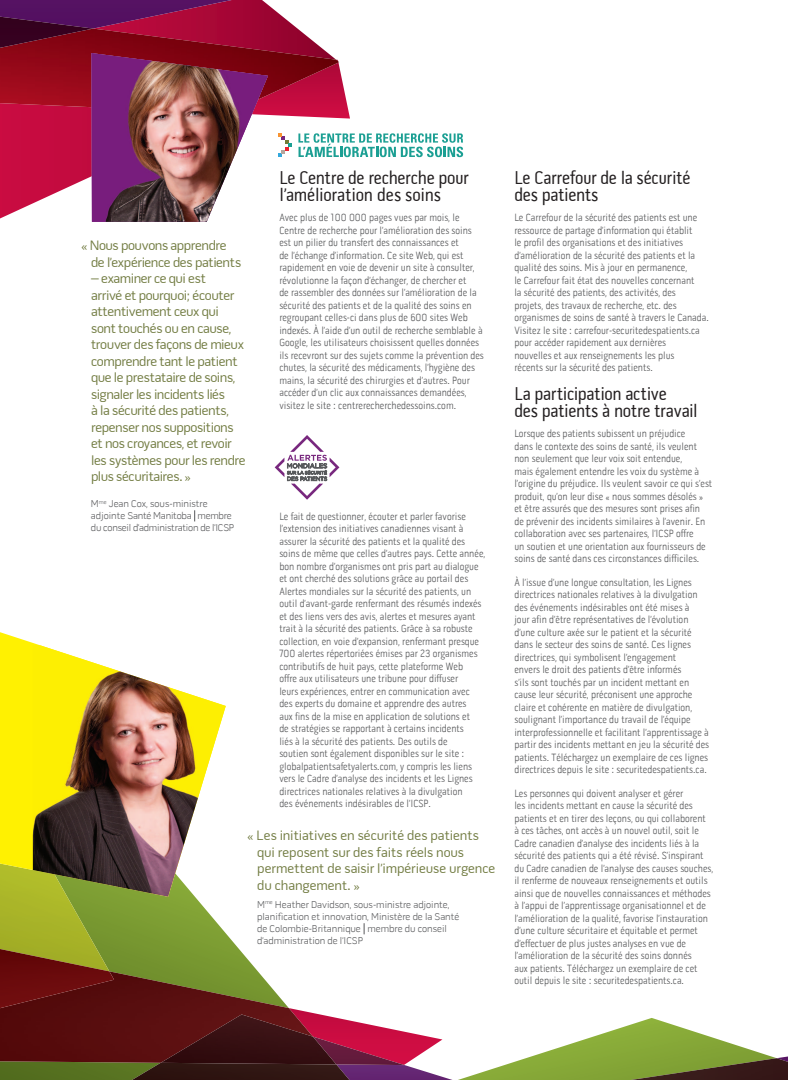
<style>
.page{position:relative;width:788px;height:1080px;background:#fff}
.page>*{position:absolute;margin:0;border:0;box-sizing:border-box;transform-origin:0 0}
.t1{font:18.75px/17.5px "Pill Gothic 300 mg";letter-spacing:-.01em;color:#231f20}
.t2{font:13.75px/16.5px "Pill Gothic 600 mg";letter-spacing:-.025em;color:#727c42}
.t3{font:13.75px/16.5px "Pill Gothic 600 mg";color:#727c42}
.t4{font:300 10.62px/12.5px "Pill Gothic 300 mg";color:#57585a}
.t5{font:300 10px/12px "Pill Gothic 600 mg";color:#57585a}
.t6{font:300 10px/12px "Pill Gothic 600 mg";letter-spacing:-.02em;color:#57585a}
</style>
<div class="page">
<div style="left:0;top:632px;width:39px;height:241px;background:#fff101"></div>
<img style="left:33px;top:645px;width:193px;height:228px">
<svg style="left:0;top:0;width:463px;height:222px"></svg>
<svg style="left:274px;top:435px;width:65px;height:65px"></svg>
<svg style="left:0;top:873px;width:788px;height:207px"></svg>
<p class="t2" style="left:91px;top:237px;width:151px;text-indent:-10px">« Nous pouvons apprendre de l’expérience des patients</p>
<p class="t2" style="left:91px;top:270px;width:156px">– examiner ce qui est<br>arrivé et pourquoi; écouter attentivement ceux qui sont touchés ou en cause, trouver des façons de mieux comprendre tant le patient que le prestataire de soins, signaler les incidents liés<br>à la sécurité des patients, repenser nos suppositions et nos croyances, et revoir les systèmes pour les rendre plus sécuritaires. »</p>
<p class="t6" style="left:91px;top:498px;width:145px">M<sup>me</sup> Jean Cox, sous-ministre adjointe Santé Manitoba membre du conseil d’administration de l’ICSP</p>
<h1 class="t1" style="left:279px;top:169px;width:191px">Le Centre de recherche pour l’amélioration des soins</h1>
<p class="t4" style="left:279px;top:211px;width:206px">Avec plus de 100 000 pages vues par mois, le Centre de recherche pour l’amélioration des soins est un pilier du transfert des connaissances et<br>de l’échange d’information. Ce site Web, qui est rapidement en voie de devenir un site à consulter, révolutionne la façon d’échanger, de chercher et<br>de rassembler des données sur l’amélioration de la sécurité des patients et de la qualité des soins en regroupant celles-ci dans plus de 600 sites Web indexés. À l’aide d’un outil de recherche semblable à Google, les utilisateurs choisissent quelles données ils recevront sur des sujets comme la prévention des chutes, la sécurité des médicaments, l’hygiène des mains, la sécurité des chirurgies et d’autres. Pour accéder d’un clic aux connaissances demandées, visitez le site : centrerecherchedessoins.com.</p>
<p class="t4" style="left:279px;top:510px;width:207px">Le fait de questionner, écouter et parler favorise l’extension des initiatives canadiennes visant à assurer la sécurité des patients et la qualité des soins de même que celles d’autres pays. Cette année, bon nombre d’organismes ont pris part au dialogue et ont cherché des solutions grâce au portail des Alertes mondiales sur la sécurité des patients, un outil d’avant-garde renfermant des résumés indexés et des liens vers des avis, alertes et mesures ayant trait à la sécurité des patients. Grâce à sa robuste collection, en voie d’expansion, renfermant presque 700 alertes répertoriées émises par 23 organismes contributifs de huit pays, cette plateforme Web<br>offre aux utilisateurs une tribune pour diffuser<br>leurs expériences, entrer en communication avec des experts du domaine et apprendre des autres<br>aux fins de la mise en application de solutions et<br>de stratégies se rapportant à certains incidents<br>liés à la sécurité des patients. Des outils de<br>soutien sont également disponibles sur le site : globalpatientsafetyalerts.com, y compris les liens vers le Cadre d’analyse des incidents et les Lignes directrices nationales relatives à la divulgation<br>des événements indésirables de l’ICSP.</p>
<p class="t3" style="left:257px;top:827px;width:239px;text-indent:-10px">« Les initiatives en sécurité des patients qui reposent sur des faits réels nous permettent de saisir l’impérieuse urgence du changement. »</p>
<p class="t5" style="left:257px;top:898px;width:204px">M<sup>me</sup> Heather Davidson, sous-ministre adjointe, planification et innovation, Ministère de la Santé de Colombie-Britannique membre du conseil d’administration de l’ICSP</p>
<h1 class="t1" style="left:514px;top:169px;width:177px">Le Carrefour de la sécurité des patients</h1>
<p class="t4" style="left:514px;top:211px;width:196px">Le Carrefour de la sécurité des patients est une ressource de partage d’information qui établit<br>le profil des organisations et des initiatives d’amélioration de la sécurité des patients et la qualité des soins. Mis à jour en permanence,<br>le Carrefour fait état des nouvelles concernant<br>la sécurité des patients, des activités, des<br>projets, des travaux de recherche, etc. des organismes de soins de santé à travers le Canada.<br>Visitez le site : carrefour-securitedespatients.ca pour accéder rapidement aux dernières<br>nouvelles et aux renseignements les plus<br>récents sur la sécurité des patients.</p>
<h1 class="t1" style="left:514px;top:385px;width:185px">La participation active<br>des patients à notre travail</h1>
<p class="t4" style="left:514px;top:427px;width:199px">Lorsque des patients subissent un préjudice<br>dans le contexte des soins de santé, ils veulent non seulement que leur voix soit entendue,<br>mais également entendre les voix du système à l’origine du préjudice. Ils veulent savoir ce qui s’est produit, qu’on leur dise « nous sommes désolés » et être assurés que des mesures sont prises afin<br>de prévenir des incidents similaires à l’avenir. En collaboration avec ses partenaires, l’ICSP offre<br>un soutien et une orientation aux fournisseurs de soins de santé dans ces circonstances difficiles.</p>
<p class="t4" style="left:514px;top:576px;width:196px">À l’issue d’une longue consultation, les Lignes directrices nationales relatives à la divulgation des événements indésirables ont été mises à<br>jour afin d’être représentatives de l’évolution d’une culture axée sur le patient et la sécurité dans le secteur des soins de santé. Ces lignes directrices, qui symbolisent l’engagement<br>envers le droit des patients d’être informés<br>s’ils sont touchés par un incident mettant en cause leur sécurité, préconisent une approche claire et cohérente en matière de divulgation, soulignant l’importance du travail de l’équipe interprofessionnelle et facilitant l’apprentissage à partir des incidents mettant en jeu la sécurité des patients. Téléchargez un exemplaire de ces lignes directrices depuis le site : securitedespatients.ca.</p>
<p class="t4" style="left:514px;top:787px;width:200px">Les personnes qui doivent analyser et gérer<br>les incidents mettant en cause la sécurité des patients et en tirer des leçons, ou qui collaborent<br>à ces tâches, ont accès à un nouvel outil, soit le Cadre canadien d’analyse des incidents liés à la sécurité des patients qui a été révisé. S’inspirant du Cadre canadien de l’analyse des causes souches, il renferme de nouveaux renseignements et outils ainsi que de nouvelles connaissances et méthodes à l’appui de l’apprentissage organisationnel et de l’amélioration de la qualité, favorise l’instauration d’une culture sécuritaire et équitable et permet d’effectuer de plus justes analyses en vue de l’amélioration de la sécurité des soins donnés<br>aux patients. Téléchargez un exemplaire de cet outil depuis le site : securitedespatients.ca.</p>
</div>
